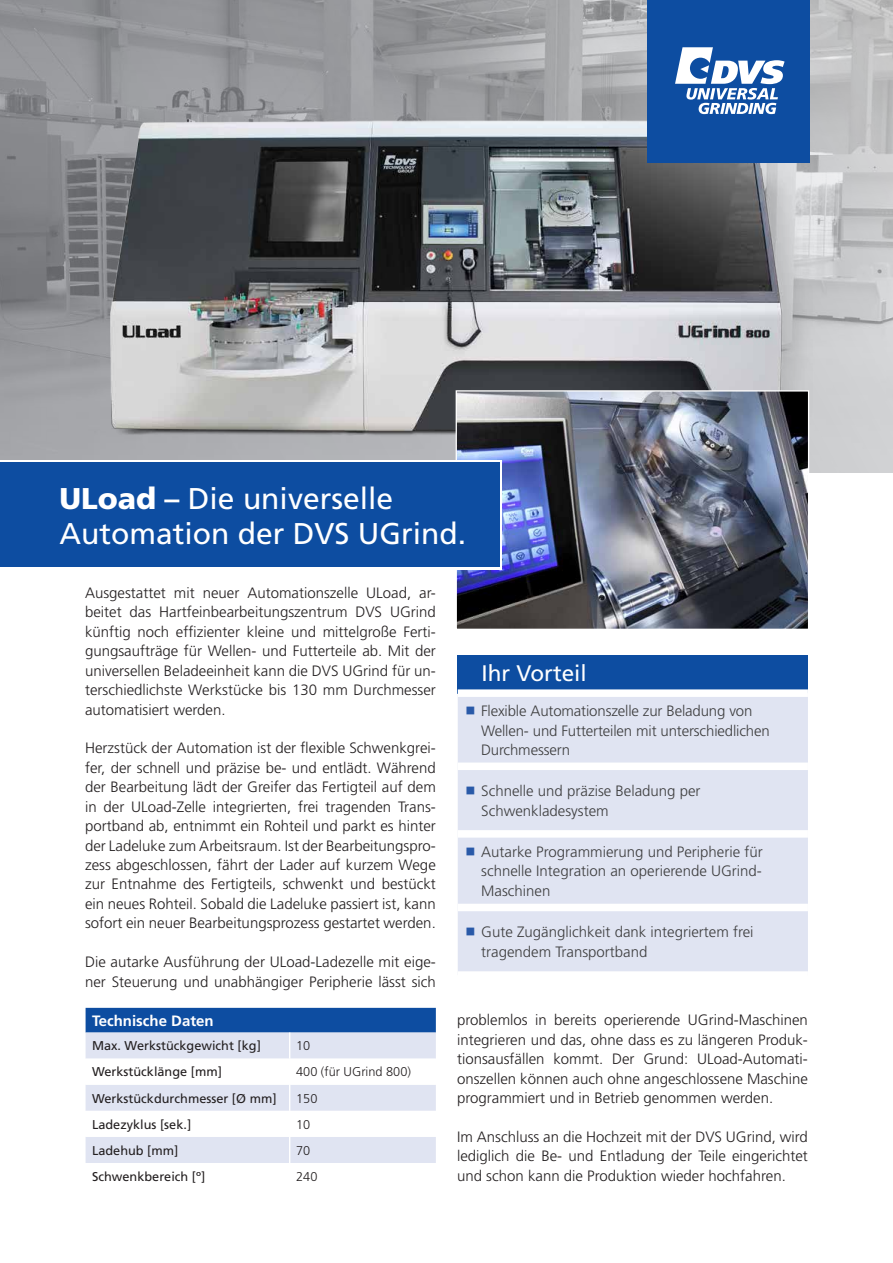
<style>
.page{position:relative;width:893px;height:1263px;background:#fff}
.page>*{position:absolute;margin:0;border:0;box-sizing:border-box;transform-origin:0 0}
.t1{font:30px/34.5px "Frutiger";color:#fff}
.t2{font:22.5px "Frutiger";color:#fff}
.t3{font:300 15px/19.4px "Frutiger";color:#231f20;text-align:justify}
.t4{font:300 15px/19.5px "Frutiger";color:#3e3e3f}
.t5{font:700 15px "Frutiger";color:#fff}
.t6{font:12.75px "Frutiger";color:#231f20}
.t7{font:300 12.75px "Frutiger";color:#231f20}
.s1{font-weight:900}
.s2{font-weight:700}
</style>
<div class="page">
<img style="left:0;top:0;width:893px;height:472px">
<img style="left:56px;top:70px;width:778px;height:397px">
<div style="left:647px;top:0;width:163px;height:162px;background:#0d4da1"></div>
<svg style="left:675px;top:47px;width:110px;height:67px"></svg>
<div style="left:458px;top:655px;width:350px;height:38px;background:#0d4da1"></div>
<div style="left:458px;top:697px;width:350px;height:274px;background:#e0e4f2"></div>
<div style="left:458px;top:689px;width:350px;height:8px;background:#fff"></div>
<div style="left:458px;top:762px;width:350px;height:8px;background:#fff"></div>
<div style="left:458px;top:830px;width:350px;height:8px;background:#fff"></div>
<div style="left:458px;top:904px;width:350px;height:7px;background:#fff"></div>
<img style="left:455px;top:390px;width:355px;height:239px">
<svg style="left:86px;top:1008px;width:350px;height:155px"></svg>
<svg style="left:0;top:460px;width:502px;height:110px"></svg>
<div style="left:0;top:463px;width:500px;height:104px;background:#0d4da1"></div>
<svg style="left:467px;top:707px;width:7px;height:7px"></svg>
<svg style="left:467px;top:787px;width:7px;height:7px"></svg>
<svg style="left:467px;top:847px;width:7px;height:8px"></svg>
<svg style="left:467px;top:928px;width:7px;height:8px"></svg>
<h1 class="t1" style="left:60px;top:482px;width:408px"><span class="s1">ULoad</span> <span class="s2">–</span> Die universelle<br>Automation der DVS UGrind.</h1>
<p class="t3" style="left:85px;top:583px;width:352px">Ausgestattet mit neuer Automationszelle ULoad, ar&shy;beitet das Hartfeinbearbeitungszentrum DVS UGrind künftig noch effizienter kleine und mittelgroße Ferti&shy;gungsaufträge für Wellen- und Futterteile ab. Mit der universellen Beladeeinheit kann die DVS UGrind für un&shy;terschiedlichste Werkstücke bis 130 mm Durchmesser automatisiert werden.</p>
<p class="t3" style="left:85px;top:739px;width:352px">Herzstück der Automation ist der flexible Schwenkgrei&shy;fer, der schnell und präzise be- und entlädt. Während der Bearbeitung lädt der Greifer das Fertigteil auf dem in der ULoad-Zelle integrierten, frei tragenden Trans&shy;portband ab, entnimmt ein Rohteil und parkt es hinter der Ladeluke zum Arbeitsraum. Ist der Bearbeitungspro&shy;zess abgeschlossen, fährt der Lader auf kurzem Wege zur Entnahme des Fertigteils, schwenkt und bestückt ein neues Rohteil. Sobald die Ladeluke passiert ist, kann sofort ein neuer Bearbeitungsprozess gestartet werden.</p>
<p class="t3" style="left:85px;top:952px;width:352px">Die autarke Ausführung der ULoad-Ladezelle mit eige&shy;ner Steuerung und unabhängiger Peripherie lässt sich</p>
<h2 class="t2" style="left:482px;top:660px;width:107px">Ihr Vorteil</h2>
<p class="t4" style="left:481px;top:701px;width:290px">Flexible Automationszelle zur Beladung von<br>Wellen- und Futterteilen mit unterschiedlichen<br>Durchmessern</p>
<p class="t4" style="left:481px;top:781px;width:221px">Schnelle und präzise Beladung per<br>Schwenkladesystem</p>
<p class="t4" style="left:481px;top:842px;width:283px;text-align:justify">Autarke Programmierung und Peripherie für schnelle Integration an operierende UGrind-Maschinen</p>
<p class="t4" style="left:481px;top:923px;width:274px">Gute Zugänglichkeit dank integriertem frei tragendem Transportband</p>
<p class="t5" style="left:92px;top:1012px;width:123px">Technische Daten</p>
<p class="t6" style="left:92px;top:1038px;width:170px">Max. Werkstückgewicht [kg]</p>
<p class="t7" style="left:296px;top:1039px;width:16px">10</p>
<p class="t6" style="left:92px;top:1064px;width:131px">Werkstücklänge [mm]</p>
<p class="t7" style="left:296px;top:1065px;width:116px">400 (für UGrind 800)</p>
<p class="t6" style="left:92px;top:1091px;width:186px">Werkstückdurchmesser [Ø mm]</p>
<p class="t7" style="left:296px;top:1091px;width:23px">150</p>
<p class="t6" style="left:92px;top:1117px;width:101px">Ladezyklus [sek.]</p>
<p class="t7" style="left:296px;top:1117px;width:16px">10</p>
<p class="t6" style="left:92px;top:1143px;width:88px">Ladehub [mm]</p>
<p class="t7" style="left:296px;top:1143px;width:16px">70</p>
<p class="t6" style="left:92px;top:1169px;width:115px">Schwenkbereich [º]</p>
<p class="t7" style="left:296px;top:1169px;width:23px">240</p>
<p class="t3" style="left:457px;top:1011px;width:352px">problemlos in bereits operierende UGrind-Maschinen integrieren und das, ohne dass es zu längeren Produk&shy;tionsausfällen kommt. Der Grund: ULoad-Automati&shy;onszellen können auch ohne angeschlossene Maschine programmiert und in Betrieb genommen werden.</p>
<p class="t3" style="left:457px;top:1127px;width:352px">Im Anschluss an die Hochzeit mit der DVS UGrind, wird lediglich die Be- und Entladung der Teile eingerichtet und schon kann die Produktion wieder hochfahren.</p>
</div>
